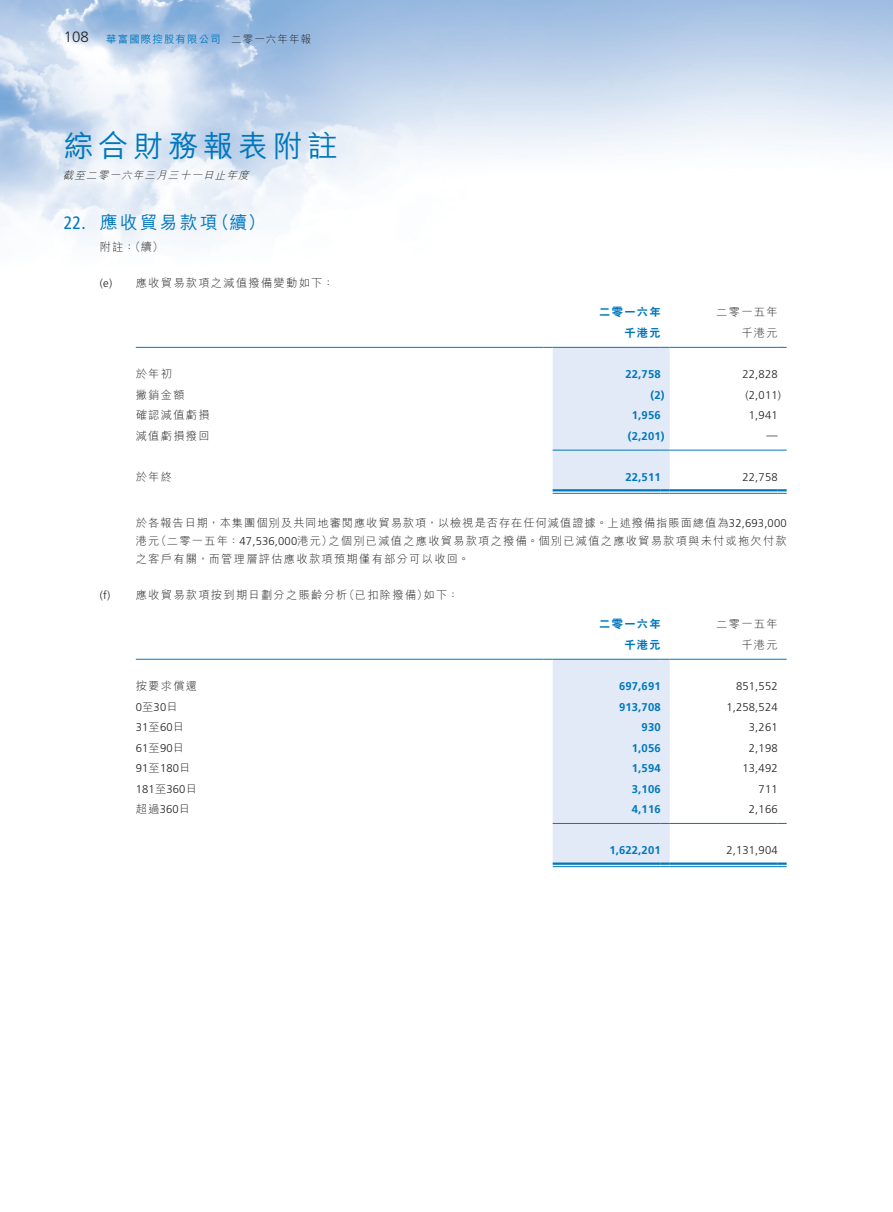
<style>
.page{position:relative;width:893px;height:1212px;background:#fff}
.page>*{position:absolute;margin:0;border:0;box-sizing:border-box;transform-origin:0 0}
.t1{font:500 30px "M Hei HK";letter-spacing:.16em;color:#0077bd}
._03_H1{font:500 18px "M Hei HK";letter-spacing:.11em;color:#0077bd}
._27_____P4__Note{font:300 11.25px/18px "M Hei HK";letter-spacing:.115em;color:#231f20;text-align:justify}
._02_Note_Text{font:300 11.25px "Frutiger LT Std";letter-spacing:.015em;color:#231f20}
._02_Note_Text-2{font:700 11.25px "Frutiger LT Std";letter-spacing:.015em;color:#0077bd}
._22____IN2__Note{font:300 11.25px "M Hei HK";letter-spacing:.115em;color:#231f20}
._29_Table_Stub__Note{font:300 11.25px "M Hei HK";letter-spacing:.115em;color:#231f20}
._29_Table_Stub__Note-2{font:300 11.25px "Frutiger LT Std";letter-spacing:.015em;color:#231f20}
._02_Note_Text-3{font:800 11.25px "C Hei 2 HK";letter-spacing:.115em;color:#0077bd}
._02_Note_Text-4{font:300 11.25px "M Hei HK";letter-spacing:.115em;color:#231f20}
._26___P2__Note{font:300 11.25px "M Hei HK";color:#231f20}
.t2{font:500 10.5px "M Hei HK";letter-spacing:.1em;color:#0077bd}
.t3{font:italic 300 10.5px "M Hei HK";color:#231f20}
.s1{font-family:"Frutiger LT Std";font-weight:300;font-size:15px;color:#231f20}
.s2{font-weight:300;color:#231f20}
.s3{font-family:"Frutiger LT Std";font-weight:400;font-stretch:condensed}
.s4{font-family:"Frutiger LT Std"}
.s5{font-family:"M Hei HK"}
</style>
<div class="page">
<img style="left:0;top:0;width:893px;height:450px">
<hr style="left:136px;top:347px;width:408px;height:1px;background:#0077bd">
<hr style="left:670px;top:347px;width:108px;height:1px;background:#0077bd">
<hr style="left:670px;top:450px;width:108px;height:1px;background:#0077bd">
<svg style="left:544px;top:347px;width:126px;height:147px;background:#dce7f4"></svg>
<hr style="left:670px;top:489px;width:108px;height:2px;background:#0077bd">
<hr style="left:670px;top:493px;width:108px;height:1px;background:#0077bd">
<svg style="left:778px;top:489px;width:9px;height:5px"></svg>
<hr style="left:136px;top:659px;width:408px;height:1px;background:#0077bd">
<hr style="left:670px;top:659px;width:108px;height:1px;background:#0077bd">
<hr style="left:670px;top:823px;width:108px;height:1px;background:#0077bd">
<svg style="left:544px;top:659px;width:126px;height:208px;background:#dfe9f5"></svg>
<hr style="left:670px;top:862px;width:108px;height:3px;background:#0077bd">
<hr style="left:670px;top:866px;width:108px;height:1px;background:#0077bd">
<svg style="left:778px;top:862px;width:9px;height:5px"></svg>
<p class="t2" style="left:64px;top:32px;width:249px"><span class="s1">108</span> 華富國際控股有限公司 <span class="s2">二零一六年年報</span></p>
<h1 class="t1" style="left:64px;top:124px;width:276px">綜合財務報表附註</h1>
<p class="t3" style="left:63px;top:168px;width:191px">截至二零一六年三月三十一日止年度</p>
<p class="_03_H1" style="left:64px;top:209px;width:203px"><span class="s3">22.</span> 應收貿易款項（續）</p>
<p class="_26___P2__Note" style="left:100px;top:239px;width:65px">附註：（續）</p>
<p class="_22____IN2__Note" style="left:100px;top:275px;width:236px"><span class="s4">(e)</span> 應收貿易款項之減值撥備變動如下：</p>
<p class="_02_Note_Text-3" style="left:599px;top:305px;width:63px">二零一六年</p>
<p class="_02_Note_Text-4" style="left:716px;top:304px;width:63px">二零一五年</p>
<p class="_02_Note_Text-3" style="left:624px;top:325px;width:38px">千港元</p>
<p class="_02_Note_Text-4" style="left:741px;top:325px;width:38px">千港元</p>
<p class="_29_Table_Stub__Note" style="left:136px;top:366px;width:38px">於年初</p>
<p class="_02_Note_Text-2" style="left:625px;top:368px;width:37px">22,758</p>
<p class="_02_Note_Text" style="left:742px;top:368px;width:37px">22,828</p>
<p class="_29_Table_Stub__Note" style="left:136px;top:387px;width:50px">撇銷金額</p>
<p class="_02_Note_Text-2" style="left:650px;top:388px;width:15px">(2)</p>
<p class="_02_Note_Text" style="left:746px;top:388px;width:37px">(2,011)</p>
<p class="_29_Table_Stub__Note" style="left:136px;top:407px;width:75px">確認減值虧損</p>
<p class="_02_Note_Text-2" style="left:632px;top:409px;width:30px">1,956</p>
<p class="_02_Note_Text" style="left:749px;top:409px;width:30px">1,941</p>
<p class="_29_Table_Stub__Note" style="left:136px;top:428px;width:75px">減值虧損撥回</p>
<p class="_02_Note_Text-2" style="left:628px;top:429px;width:38px">(2,201)</p>
<p class="_02_Note_Text" style="left:766px;top:428px;width:13px">—</p>
<p class="_29_Table_Stub__Note" style="left:136px;top:469px;width:38px">於年終</p>
<p class="_02_Note_Text-2" style="left:625px;top:470px;width:37px">22,511</p>
<p class="_02_Note_Text" style="left:742px;top:471px;width:37px">22,758</p>
<p class="_27_____P4__Note" style="left:136px;top:513px;width:652px">於各報告日期，本集團個別及共同地審閱應收貿易款項，以檢視是否存在任何減值證據。上述撥備指賬面總值為<span class="s4">32,693,000</span>港元（二零一五年：<span class="s4">47,536,000</span>港元）之個別已減值之應收貿易款項之撥備。個別已減值之應收貿易款項與未付或拖欠付款之客戶有關，而管理層評估應收款項預期僅有部分可以收回。</p>
<p class="_22____IN2__Note" style="left:100px;top:587px;width:361px"><span class="s4">(f)</span> 應收貿易款項按到期日劃分之賬齡分析（已扣除撥備）如下：</p>
<p class="_02_Note_Text-3" style="left:599px;top:617px;width:63px">二零一六年</p>
<p class="_02_Note_Text-4" style="left:716px;top:616px;width:63px">二零一五年</p>
<p class="_02_Note_Text-3" style="left:624px;top:637px;width:38px">千港元</p>
<p class="_02_Note_Text-4" style="left:741px;top:637px;width:38px">千港元</p>
<p class="_29_Table_Stub__Note" style="left:136px;top:678px;width:63px">按要求償還</p>
<p class="_02_Note_Text-2" style="left:619px;top:680px;width:43px">697,691</p>
<p class="_02_Note_Text" style="left:736px;top:680px;width:43px">851,552</p>
<p class="_29_Table_Stub__Note-2" style="left:136px;top:700px;width:43px">0<span class="s5">至</span>30<span class="s5">日</span></p>
<p class="_02_Note_Text-2" style="left:619px;top:700px;width:43px">913,708</p>
<p class="_02_Note_Text" style="left:726px;top:700px;width:53px">1,258,524</p>
<p class="_29_Table_Stub__Note-2" style="left:136px;top:721px;width:50px">31<span class="s5">至</span>60<span class="s5">日</span></p>
<p class="_02_Note_Text-2" style="left:642px;top:720px;width:21px">930</p>
<p class="_02_Note_Text" style="left:749px;top:721px;width:30px">3,261</p>
<p class="_29_Table_Stub__Note-2" style="left:136px;top:741px;width:50px">61<span class="s5">至</span>90<span class="s5">日</span></p>
<p class="_02_Note_Text-2" style="left:632px;top:741px;width:30px">1,056</p>
<p class="_02_Note_Text" style="left:749px;top:741px;width:30px">2,198</p>
<p class="_29_Table_Stub__Note-2" style="left:136px;top:762px;width:56px">91<span class="s5">至</span>180<span class="s5">日</span></p>
<p class="_02_Note_Text-2" style="left:632px;top:761px;width:30px">1,594</p>
<p class="_02_Note_Text" style="left:742px;top:762px;width:37px">13,492</p>
<p class="_29_Table_Stub__Note-2" style="left:136px;top:782px;width:63px">181<span class="s5">至</span>360<span class="s5">日</span></p>
<p class="_02_Note_Text-2" style="left:632px;top:782px;width:30px">3,106</p>
<p class="_02_Note_Text" style="left:759px;top:782px;width:21px">711</p>
<p class="_29_Table_Stub__Note" style="left:136px;top:801px;width:56px">超過<span class="s4">360</span>日</p>
<p class="_02_Note_Text-2" style="left:632px;top:802px;width:30px">4,116</p>
<p class="_02_Note_Text" style="left:749px;top:803px;width:30px">2,166</p>
<p class="_02_Note_Text-2" style="left:609px;top:844px;width:53px">1,622,201</p>
<p class="_02_Note_Text" style="left:726px;top:844px;width:53px">2,131,904</p>
</div>
